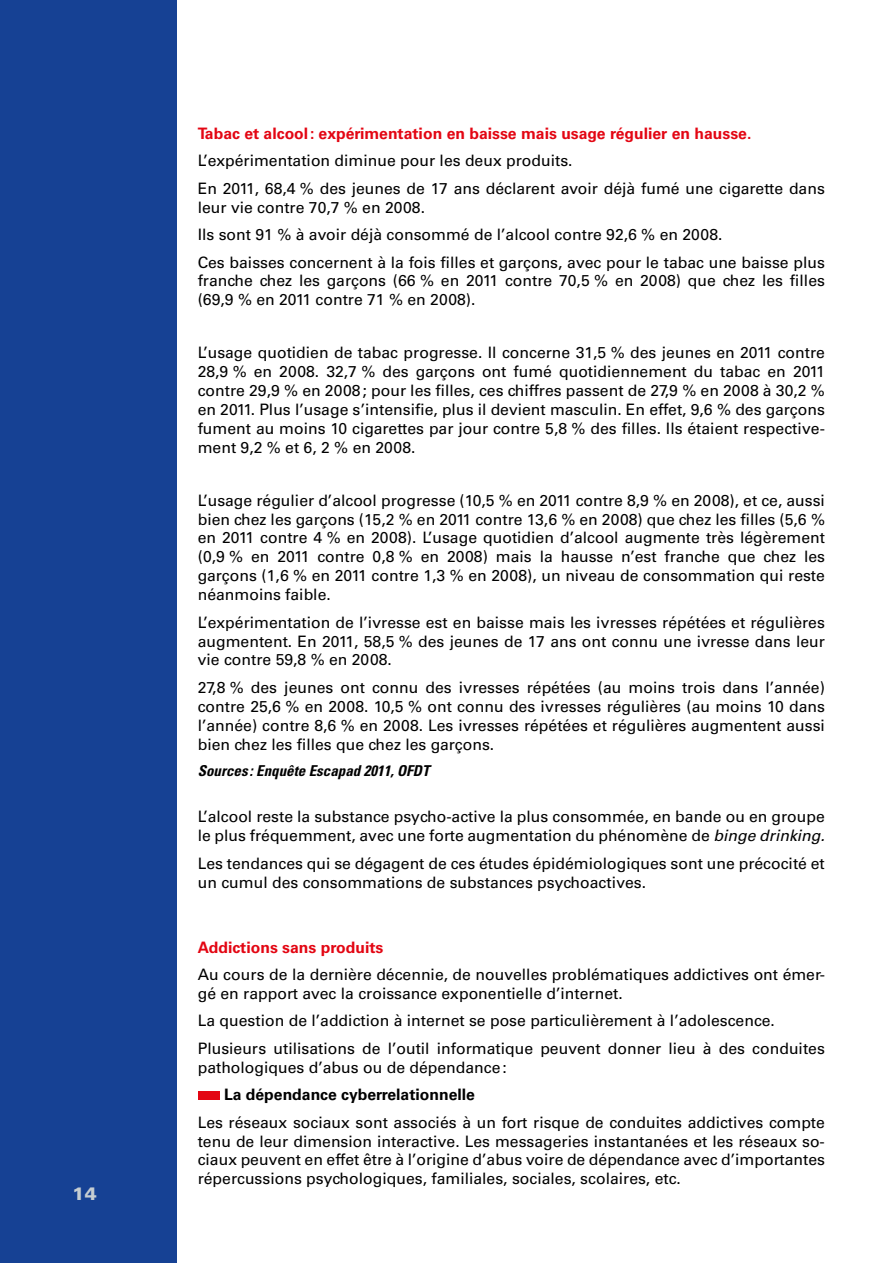
<style>
.page{position:relative;width:893px;height:1263px;background:#fff}
.page>*{position:absolute;margin:0;border:0;box-sizing:border-box;transform-origin:0 0}
.t1{font:900 18px "Univers";color:#c6cdd2}
.t2{font:15.75px/18.9px "Univers LT Std";color:#000}
.t3{font:700 15.75px "Univers LT Std";color:#e30613}
.t4{font:700 15.75px "Univers LT Std";color:#000}
.t5{font:italic 700 condensed 15px "Univers LT Std";color:#000}
.s1{font-style:italic}
</style>
<div class="page">
<div style="left:0;top:0;width:176px;height:1263px;background:#164194"></div>
<div style="left:198px;top:1092px;width:22px;height:8px;background:#e30613"></div>
<p class="t1" style="left:73px;top:1182px;width:26px">14</p>
<p class="t3" style="left:198px;top:124px;width:555px">Tabac et alcool: expérimentation en baisse mais usage régulier en hausse.</p>
<p class="t2" style="left:198px;top:147px;width:629px;line-height:27.5px">L’expérimentation diminue pour les deux produits.<br>En 2011, 68,4 % des jeunes de 17 ans déclarent avoir déjà fumé une cigarette dans</p>
<p class="t2" style="left:198px;top:193px;width:629px;line-height:27.5px">leur vie contre 70,7 % en 2008.<br>Ils sont 91 % à avoir déjà consommé de l’alcool contre 92,6 % en 2008.<br>Ces baisses concernent à la fois filles et garçons, avec pour le tabac une baisse plus</p>
<p class="t2" style="left:198px;top:271px;width:629px">franche chez les garçons (66 % en 2011 contre 70,5 % en 2008) que chez les filles (69,9 % en 2011 contre 71 % en 2008).</p>
<p class="t2" style="left:198px;top:343px;width:629px;text-align:justify">L’usage quotidien de tabac progresse. Il concerne 31,5 % des jeunes en 2011 contre 28,9 % en 2008. 32,7 % des garçons ont fumé quotidiennement du tabac en 2011 contre 29,9 % en 2008; pour les filles, ces chiffres passent de 27,9 % en 2008 à 30,2 % en 2011. Plus l’usage s’intensifie, plus il devient masculin. En effet, 9,6 % des garçons fument au moins 10 cigarettes par jour contre 5,8 % des filles. Ils étaient respective&shy;ment 9,2 % et 6, 2 % en 2008.</p>
<p class="t2" style="left:198px;top:491px;width:629px;text-align:justify">L’usage régulier d’alcool progresse (10,5 % en 2011 contre 8,9 % en 2008), et ce, aussi bien chez les garçons (15,2 % en 2011 contre 13,6 % en 2008) que chez les filles (5,6 % en 2011 contre 4 % en 2008). L’usage quotidien d’alcool augmente très légèrement (0,9 % en 2011 contre 0,8 % en 2008) mais la hausse n’est franche que chez les garçons (1,6 % en 2011 contre 1,3 % en 2008), un niveau de consommation qui reste néanmoins faible.</p>
<p class="t2" style="left:198px;top:613px;width:629px;text-align:justify">L’expérimentation de l’ivresse est en baisse mais les ivresses répétées et régulières augmentent. En 2011, 58,5 % des jeunes de 17 ans ont connu une ivresse dans leur vie contre 59,8 % en 2008.</p>
<p class="t2" style="left:198px;top:678px;width:629px;text-align:justify">27,8 % des jeunes ont connu des ivresses répétées (au moins trois dans l’année) contre 25,6 % en 2008. 10,5 % ont connu des ivresses régulières (au moins 10 dans l’année) contre 8,6 % en 2008. Les ivresses répétées et régulières augmentent aussi bien chez les filles que chez les garçons.</p>
<p class="t5" style="left:198px;top:761px;width:233px">Sources : Enquête Escapad 2011, OFDT</p>
<p class="t2" style="left:198px;top:807px;width:629px">L’alcool reste la substance psycho-active la plus consommée, en bande ou en groupe le plus fréquemment, avec une forte augmentation du phénomène de <span class="s1">binge drinking.</span></p>
<p class="t2" style="left:198px;top:854px;width:629px">Les tendances qui se dégagent de ces études épidémiologiques sont une précocité et un cumul des consommations de substances psychoactives.</p>
<p class="t3" style="left:198px;top:938px;width:187px">Addictions sans produits</p>
<p class="t2" style="left:198px;top:965px;width:629px">Au cours de la dernière décennie, de nouvelles problématiques addictives ont émer&shy;gé en rapport avec la croissance exponentielle d’internet.</p>
<p class="t2" style="left:198px;top:1007px;width:629px;line-height:27.5px">La question de l’addiction à internet se pose particulièrement à l’adolescence.<br>Plusieurs utilisations de l’outil informatique peuvent donner lieu à des conduites</p>
<p class="t2" style="left:198px;top:1058px;width:311px">pathologiques d’abus ou de dépendance:</p>
<p class="t4" style="left:224px;top:1085px;width:252px">La dépendance cyberrelationnelle</p>
<p class="t2" style="left:198px;top:1113px;width:629px;text-align:justify">Les réseaux sociaux sont associés à un fort risque de conduites addictives compte tenu de leur dimension interactive. Les messageries instantanées et les réseaux so&shy;ciaux peuvent en effet être à l’origine d’abus voire de dépendance avec d’importantes répercussions psychologiques, familiales, sociales, scolaires, etc.</p>
</div>
